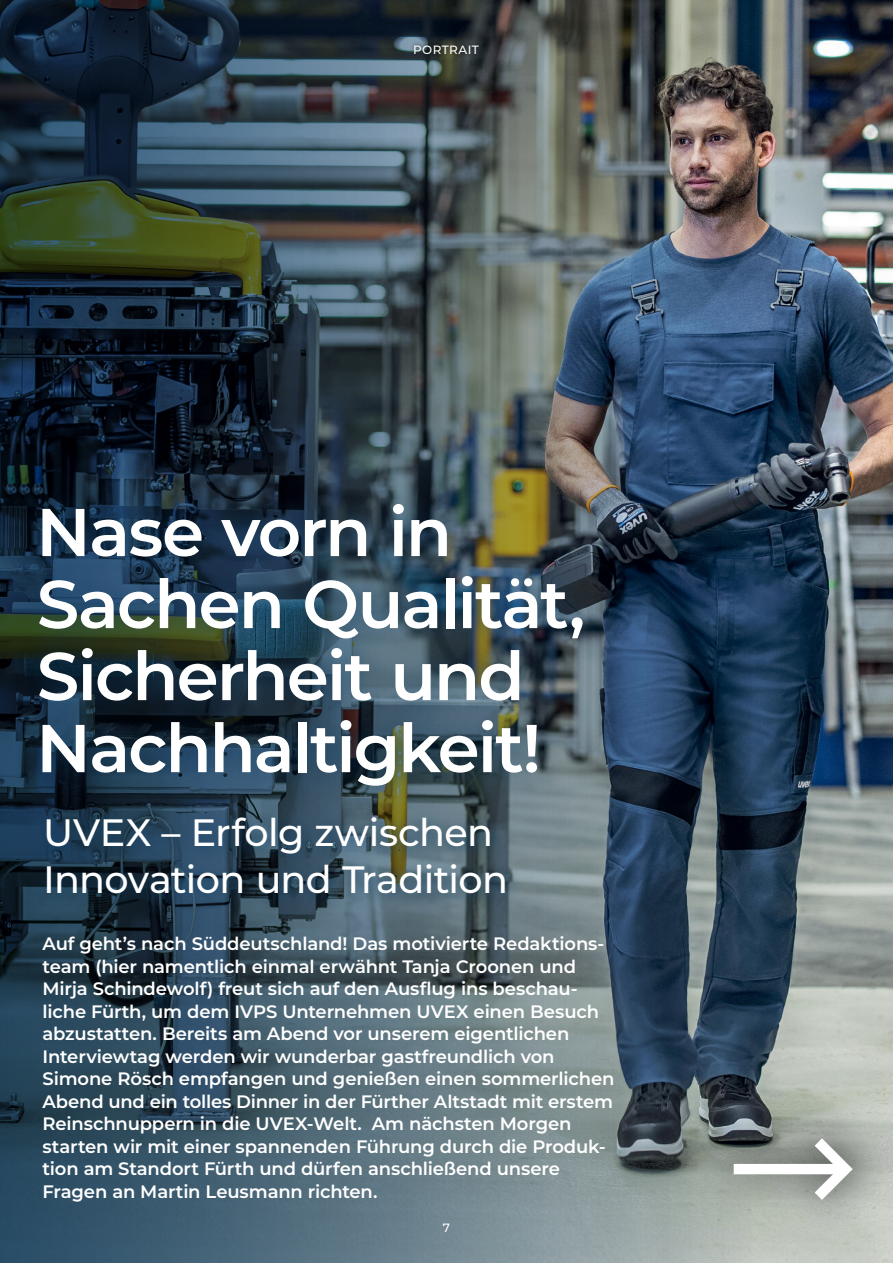
<style>
.page{position:relative;width:893px;height:1263px;background:#fff}
.page>*{position:absolute;margin:0;border:0;box-sizing:border-box;transform-origin:0 0}
.t1{font:600 67.5px/72px "Montserrat";letter-spacing:-.03em;color:#fff}
.t2{font:500 38.1px/47.2px "Montserrat";letter-spacing:-.015em;color:#fff}
.t3{font:600 18px/22.5px "Montserrat";letter-spacing:-.01em;color:#fff}
.t4{font:500 12px "Montserrat";letter-spacing:.035em;color:#fff}
</style>
<div class="page">
<img style="left:751px;top:0;width:142px;height:1263px">
<img style="left:0;top:0;width:751px;height:1263px">
<div style="left:13px;top:478px;width:595px;height:335px;background:#0e3f67;opacity:.75"></div>
<div style="left:36px;top:807px;width:486px;height:102px;background:#0e3f67;opacity:.75"></div>
<div style="left:698px;top:1105px;width:188px;height:128px;background:#000;opacity:.83"></div>
<div style="left:734px;top:1164px;width:109px;height:10px;background:#fff"></div>
<svg style="left:804px;top:1127px;width:56px;height:84px"></svg>
<div style="left:410px;top:41px;width:73px;height:18px;background:#000;opacity:.75"></div>
<p class="t4" style="left:413px;top:41px;width:67px">PORTRAIT</p>
<h1 class="t1" style="left:36px;top:493px;width:551px">Nase vorn in<br>Sachen Qualität,<br>Sicherheit und<br>Nachhaltigkeit!</h1>
<h2 class="t2" style="left:43px;top:807px;width:467px">UVEX – Erfolg zwischen<br>Innovation und Tradition</h2>
<p class="t3" style="left:43px;top:932px;width:573px">Auf geht’s nach Süddeutschland! Das motivierte Redaktions&shy;team (hier namentlich einmal erwähnt Tanja Croonen und Mirja Schindewolf) freut sich auf den Ausflug ins beschau&shy;liche Fürth, um dem IVPS Unternehmen UVEX einen Besuch abzustatten. Bereits am Abend vor unserem eigentlichen Interviewtag werden wir wunderbar gastfreundlich von Simone Rösch empfangen und genießen einen sommerlichen Abend und ein tolles Dinner in der Fürther Altstadt mit erstem Reinschnuppern in die UVEX-Welt. Am nächsten Morgen starten wir mit einer spannenden Führung durch die Produk&shy;tion am Standort Fürth und dürfen anschließend unsere Fragen an Martin Leusmann richten.</p>
<p class="t4" style="left:443px;top:1219px;width:9px">7</p>
</div>
